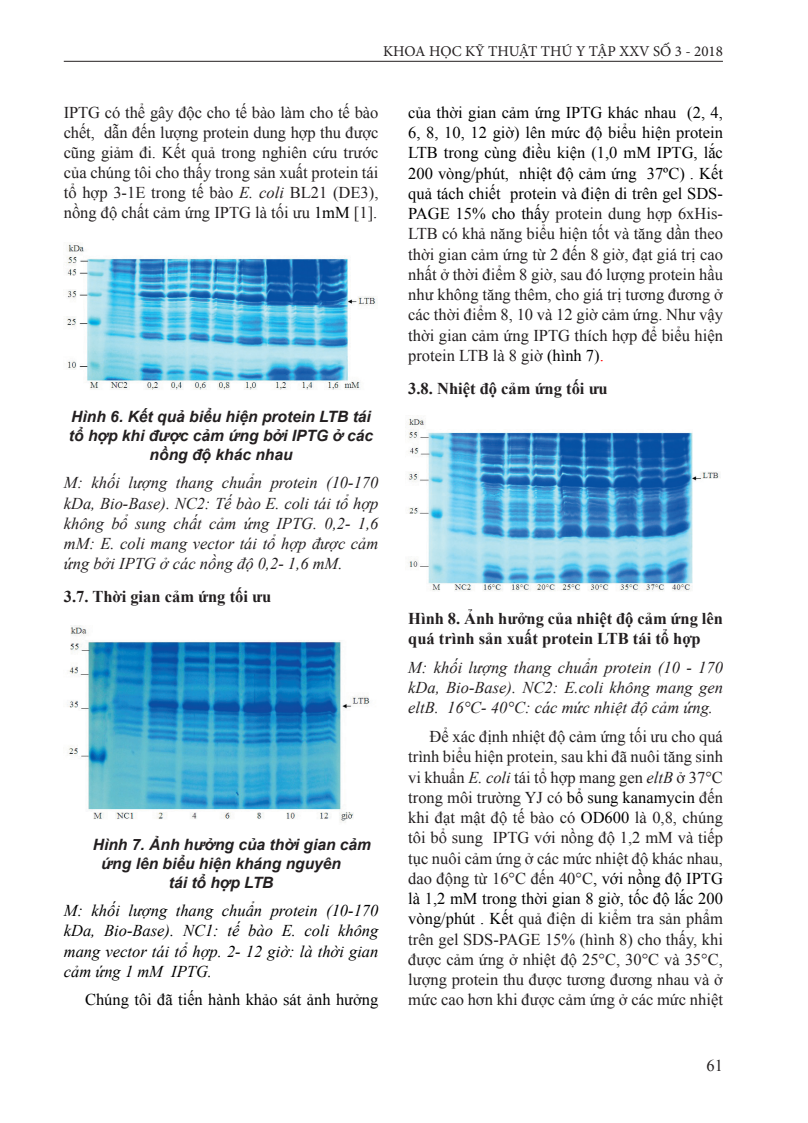
<style>
.page{position:relative;width:808px;height:1123px;background:#fff}
.page>*{position:absolute;margin:0;border:0;box-sizing:border-box;transform-origin:0 0}
.Text_noi_dung{font:16.5px/20.2px "Times New Roman";color:#231f20}
.Text_noi_dung-2{font:italic 16.5px/20.1px "Times New Roman";color:#231f20;text-align:justify}
.Text_noi_dung-3{font:italic 16.5px/20.1px "Times New Roman";color:#000;text-align:justify}
._2_1_2_2{font:700 16.5px/20.2px "Times New Roman";color:#231f20}
._2_1_2_2-2{font:italic 16.5px/20.2px "Times New Roman";color:#231f20;text-align:justify}
.Text_noi_dung-4{font:16.5px "Times New Roman";color:#000}
.Chú_thích_hình{font:italic 700 15.6px/19px "Arial";color:#231f20;text-align:center}
.t1{font:15px "Minion Pro";color:#231f20}
.s1{font-style:italic}
.s2{color:#000}
.s3{color:#f00}
</style>
<div class="page">
<hr style="left:64px;top:61px;width:659px;height:1px;background:#231f20">
<img style="left:65px;top:244px;width:311px;height:146px">
<img style="left:67px;top:625px;width:303px;height:198px">
<img style="left:405px;top:418px;width:316px;height:173px">
<p class="t1" style="left:383px;top:41px;width:341px">KHOA HỌC KỸ THUẬT THÚ Y TẬP XXV SỐ 3 - 2018</p>
<p class="Text_noi_dung" style="left:64px;top:102px;width:316px;text-align:justify">IPTG có thể gây độc cho tế bào làm cho tế bào chết, dẫn đến lượng protein dung hợp thu được cũng giảm đi. Kết quả trong nghiên cứu trước của chúng tôi cho thấy trong sản xuất protein tái tổ hợp 3-1E trong tế bào <span class="s1">E. coli</span> BL21 (DE3), nồng độ chất cảm ứng IPTG là tối ưu <span class="s2">1mM</span> [1].</p>
<p class="Chú_thích_hình" style="left:69px;top:407px;width:306px">Hình 6. Kết quả biểu hiện protein LTB tái tổ hợp khi được cả m ứng bởi IPTG ở các nồng độ khác nhau</p>
<p class="Text_noi_dung-2" style="left:64px;top:472px;width:316px">M: khối lượng thang chuẩn protein (10-170 kDa, Bio-Base). NC2: Tế bào E. coli tái tổ hợp không bổ sung chất cảm ứng IPTG. 0,2- 1,6 mM: E. coli mang vector tái tổ hợp được cảm ứng bởi IPTG ở cá c nồng độ 0,2- 1,6 mM.</p>
<p class="_2_1_2_2" style="left:64px;top:585px;width:209px">3.7. Thời gian cảm ứng tối ưu</p>
<p class="Chú_thích_hình" style="left:101px;top:835px;width:271px;text-align:left;text-indent:-8px">Hình 7. Ảnh hưởng của thời gian cảm ứng lên biểu hiện kháng nguyên</p>
<p class="Chú_thích_hình" style="left:169px;top:873px;width:106px">tái tổ hợp LTB</p>
<p class="Text_noi_dung-3" style="left:64px;top:900px;width:316px">M: khối lượng thang chuẩn protein (10-170 kDa, Bio-Base). NC1: tế bào E. coli không mang vector tái tổ hợp. 2- 12 giờ: là thời gian cảm ứng 1 mM IPTG.</p>
<p class="Text_noi_dung-4" style="left:85px;top:988px;width:295px">Chúng tôi đã tiến hành khảo sát ảnh hưởng</p>
<p class="Text_noi_dung" style="left:408px;top:102px;width:316px"><span class="s2">của thời gian cảm ứng IPTG khác nhau (2, 4, 6, 8, 10, 12 giờ) lên mức độ biểu hiện protein LTB trong cùng điều kiện (1,0 mM IPTG, lắc 200 vòng/phút, nhiệt độ cảm ứng 37ºC) . Kết quả tách chiết protein và điện di trên gel SDS-PAGE 15% cho thấy</span> protein dung hợp 6xHis-LTB có khả năng biểu hiện tốt và tăng dần theo thời gian cảm ứng từ 2 đến 8 giờ, đạt giá trị cao nhất ở thời điểm 8 giờ, sau đó lượng protein hầu như không tăng thêm, cho giá trị tương đương ở các thời điểm 8, 10 và 12 giờ cảm ứng. Như vậy thời gian cảm ứng IPTG thích hợp để biểu hiện protein LTB là 8 giờ <span class="s2">(hình 7)</span><span class="s3">.</span></p>
<p class="_2_1_2_2" style="left:408px;top:378px;width:201px">3.8. Nhiệt độ cảm ứng tối ưu</p>
<p class="_2_1_2_2" style="left:408px;top:608px;width:316px">Hình 8. Ảnh hưởng của nhiệt độ cảm ứng lên quá trình sản xuất protein LTB tái tổ hợp</p>
<p class="_2_1_2_2-2" style="left:408px;top:657px;width:316px">M: khối lượng thang chuẩn protein (10 - 170 kDa, Bio-Base). NC2: E.coli không mang gen eltB. 16°C- 40°C: các mức nhiệt độ cảm ứng.</p>
<p class="Text_noi_dung" style="left:408px;top:726px;width:316px;text-indent:21px">Để xác định nhiệt độ cảm ứng tối ưu cho quá trình biểu hiện protein, sau khi đã nuôi tăng sinh vi khuẩn <span class="s1">E. coli</span> tái tổ hợp mang gen <span class="s1">eltB</span> ở 37°C trong môi trường YJ có <span class="s2">bổ sung kanamycin</span> đến khi đạt mật độ tế bào có <span class="s2">OD600</span> là 0,8, chúng tôi bổ sung IPTG với nồng độ 1,2 mM và tiếp tục nuôi cảm ứng ở các mức nhiệt độ khác nhau, dao động từ 16°C đến 40°C<span class="s2">, với nồng độ IPTG là 1,2 mM trong thời gian 8 giờ, tốc độ lắc 200 vòng/phút . Kết</span> quả điện di kiểm tra sản phẩm trên gel SDS-PAGE 15% (hình 8) cho thấy, khi được cảm ứng ở nhiệt độ 25°C, 30°C và 35°C, lượng protein thu được tương đương nhau vàở mức cao hơn khi được cảm ứng ở các mức nhiệt</p>
<p class="Text_noi_dung" style="left:706px;top:1055px;width:18px">61</p>
</div>
